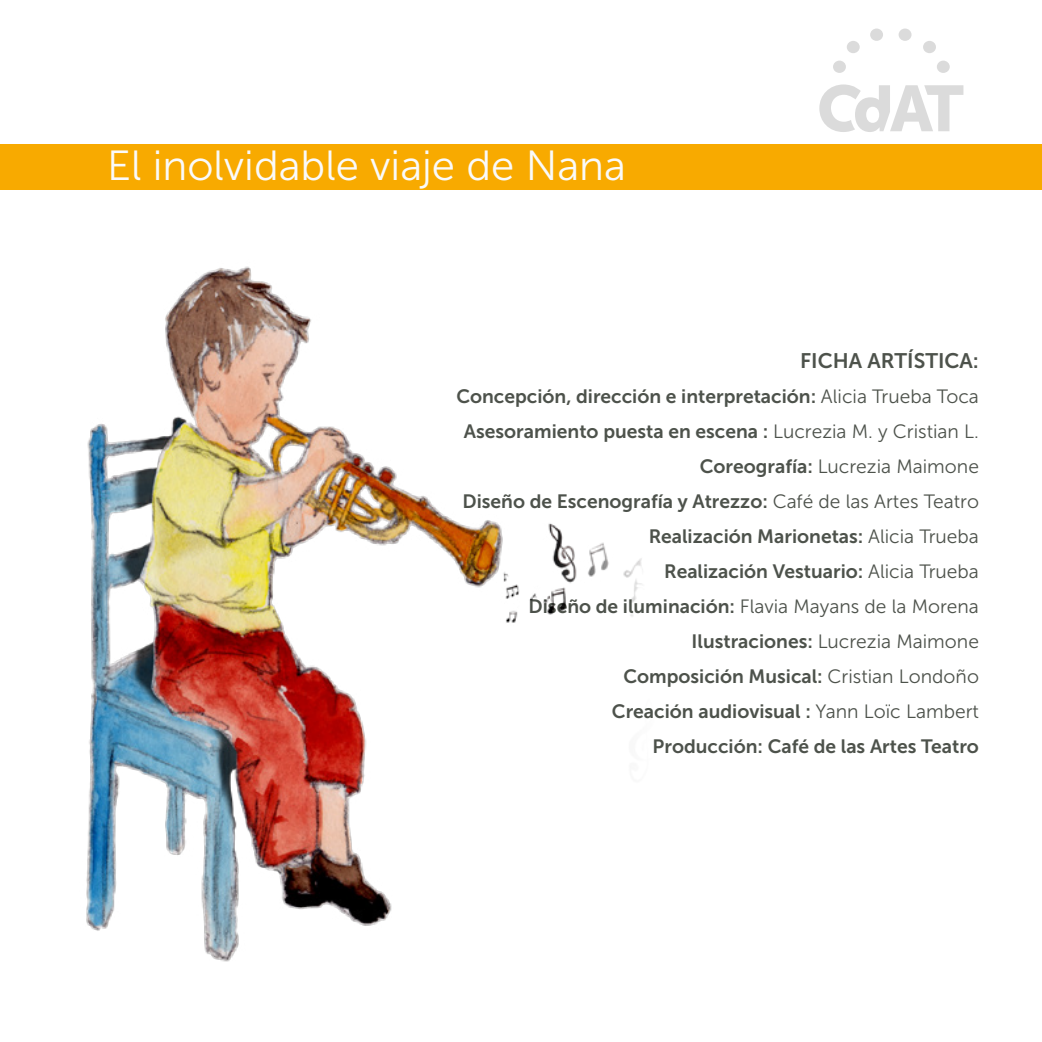
<style>
.page{position:relative;width:1042px;height:1042px;background:#fff}
.page>*{position:absolute;margin:0;border:0;box-sizing:border-box;transform-origin:0 0}
.t1{font:42px "Museo Sans 300";color:#fafafa}
.t2{font:21px "Museo Sans 700";color:#4d524b}
.t3{font:19.25px/35px "Museo Sans 700";color:#4d524b;text-align:right}
.t4{font:19.25px/35px "Museo Sans 300";color:#4d524b;text-align:right}
.s1{font-family:"Museo Sans 300"}
.s2{font-family:"Museo Sans 700"}
</style>
<div class="page">
<div style="left:0;top:144px;width:1042px;height:46px;background:#f8aa00"></div>
<svg style="left:819px;top:84px;width:144px;height:48px"></svg>
<div style="left:833px;top:61px;width:13px;height:12px;background:#dbdbdb;border-radius:50%"></div>
<div style="left:937px;top:61px;width:13px;height:12px;background:#dbdbdb;border-radius:50%"></div>
<div style="left:847px;top:41px;width:13px;height:12px;background:#dbdbdb;border-radius:50%"></div>
<div style="left:923px;top:41px;width:13px;height:12px;background:#dbdbdb;border-radius:50%"></div>
<div style="left:870px;top:29px;width:13px;height:12px;background:#dbdbdb;border-radius:50%"></div>
<div style="left:898px;top:29px;width:13px;height:12px;background:#dbdbdb;border-radius:50%"></div>
<img style="left:86px;top:266px;width:556px;height:696px">
<h1 class="t1" style="left:107px;top:143px;width:520px">El inolvidable viaje de Nana</h1>
<p class="t2" style="left:800px;top:349px;width:180px">FICHA ARTÍSTICA:</p>
<p class="t3" style="left:456px;top:378px;width:524px;text-align:center">Concepción, dirección e interpretación: <span class="s1">Alicia Trueba Toca<br></span>Asesoramiento puesta en escena : <span class="s1">Lucrezia M. y Cristian L.</span></p>
<p class="t4" style="left:700px;top:449px;width:281px"><span class="s2">Coreografía:</span> Lucrezia Maimone</p>
<p class="t3" style="left:462px;top:483px;width:518px">Diseño de Escenografía y Atrezzo: <span class="s1">Café de las Artes Teatro<br></span>Realización Marionetas: <span class="s1">Alicia Trueba<br></span>Realización Vestuario: <span class="s1">Alicia Trueba</span></p>
<p class="t4" style="left:528px;top:589px;width:452px"><span class="s2">Diseño de iluminación:</span> Flavia Mayans de la Morena<br><span class="s2">Ilustraciones:</span> Lucrezia Maimone</p>
<p class="t3" style="left:612px;top:658px;width:368px">Composición Musical: <span class="s1">Cristian Londoño<br></span>Creación audiovisual : <span class="s1">Yann Loïc Lambert<br></span>Producción: Café de las Artes Teatro</p>
</div>
